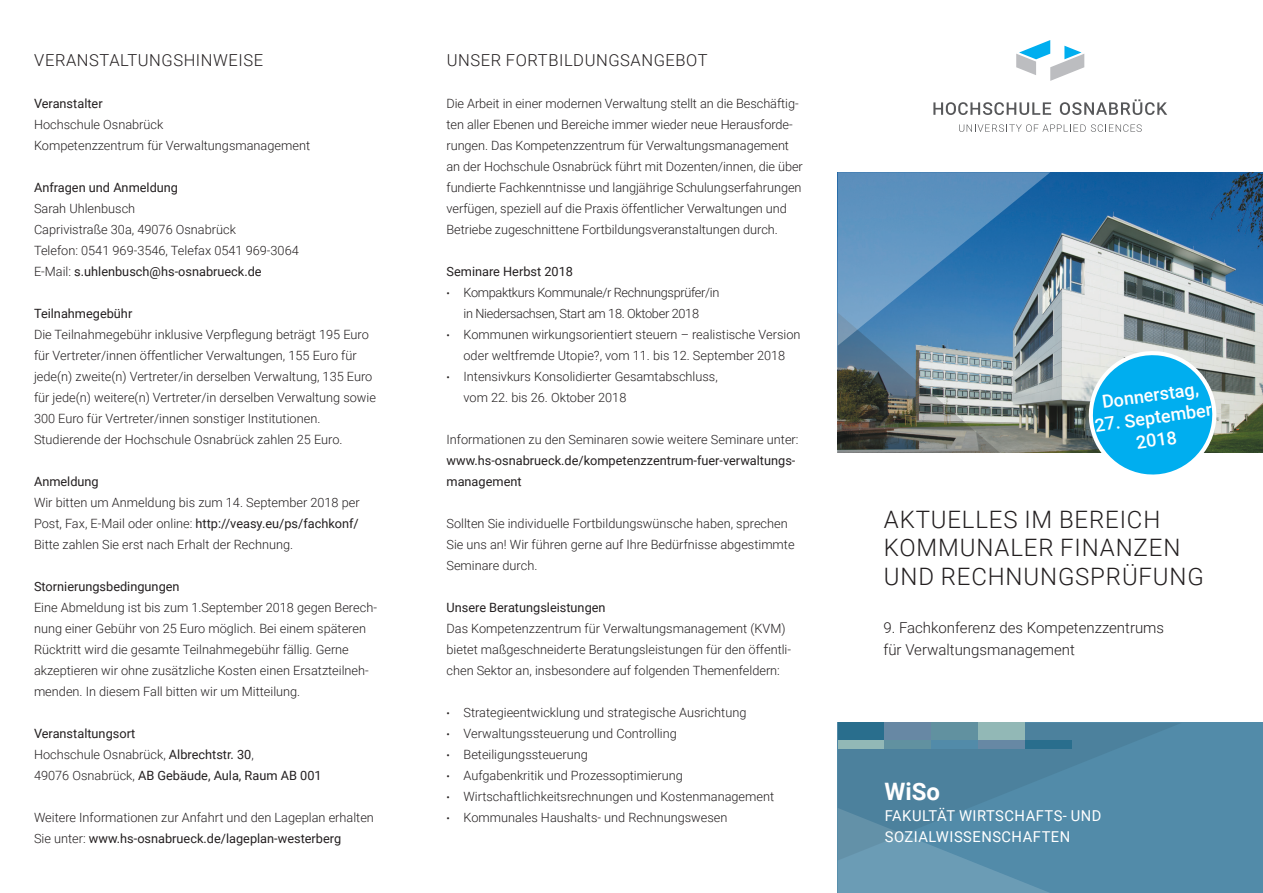
<style>
.page{position:relative;width:1263px;height:893px;background:#fff}
.page>*{position:absolute;margin:0;border:0;box-sizing:border-box;transform-origin:0 0}
._01_Head_H1___Titel{font:300 24px/28.5px "Roboto";letter-spacing:.035em;color:#231f20}
._04_Fusszeile_Titel{font:700 24px "Roboto";color:#fff}
._03_Störer___Titel{font:500 18px/22.5px "Roboto";color:#fff;text-align:center}
.Head_H2___Innen{font:300 16.5px "Roboto";letter-spacing:.035em;color:#231f20}
._02_Abschluss_Subhea{font:300 15px/22.5px "Roboto";color:#231f20}
.Fusszeile___Titel{font:15px "Roboto";letter-spacing:.035em;color:#fff}
.Copytext___Light{font:300 12.75px/21px "Roboto";color:#231f20}
.Copytext___Light-2{font:12.75px/21px "Roboto";color:#231f20}
.Copytext___Light-3{font:300 12.75px/21px "Roboto";letter-spacing:-.025em;color:#231f20;text-align:center}
.s1{font-weight:300}
.s2{font-weight:400}
.s3{font-size:10.5px}
</style>
<div class="page">
<div style="left:838px;top:723px;width:425px;height:170px;background:#528ba9"></div>
<svg style="left:838px;top:860px;width:211px;height:33px"></svg>
<svg style="left:838px;top:723px;width:341px;height:137px"></svg>
<img style="left:1050px;top:172px;width:213px;height:281px">
<img style="left:838px;top:172px;width:212px;height:281px">
<svg style="left:933px;top:102px;width:118px;height:13px"></svg>
<svg style="left:1060px;top:99px;width:107px;height:16px"></svg>
<svg style="left:959px;top:124px;width:183px;height:8px"></svg>
<svg style="left:1016px;top:40px;width:68px;height:41px"></svg>
<div style="left:838px;top:723px;width:46px;height:17px;background:#296e8d"></div>
<div style="left:838px;top:740px;width:46px;height:8px;background:#92b8b6"></div>
<div style="left:884px;top:723px;width:47px;height:17px;background:#6788a4"></div>
<div style="left:884px;top:740px;width:47px;height:8px;background:#6191a0"></div>
<div style="left:931px;top:723px;width:47px;height:17px;background:#6191a0"></div>
<div style="left:931px;top:740px;width:47px;height:8px;background:#528ba9"></div>
<div style="left:978px;top:723px;width:47px;height:17px;background:#92b8b6"></div>
<div style="left:978px;top:740px;width:47px;height:8px;background:#6788a4"></div>
<div style="left:1025px;top:740px;width:46px;height:8px;background:#296e8d"></div>
<svg style="left:1084px;top:347px;width:136px;height:128px;background:#4cbce4"></svg>
<p class="Head_H2___Innen" style="left:34px;top:48px;width:230px">VERANSTALTUNGSHINWEISE</p>
<p class="Copytext___Light-2" style="left:34px;top:92px;width:70px">Veranstalter</p>
<p class="Copytext___Light" style="left:34px;top:113px;width:131px">Hochschule Osnabrück</p>
<p class="Copytext___Light" style="left:34px;top:134px;width:278px">Kompetenzzentrum für Verwaltungsmanagement</p>
<p class="Copytext___Light-2" style="left:34px;top:176px;width:146px">Anfragen und Anmeldung</p>
<p class="Copytext___Light" style="left:34px;top:197px;width:103px">Sarah Uhlenbusch</p>
<p class="Copytext___Light" style="left:34px;top:218px;width:203px">Caprivistraße 30a, 49076 Osnabrück</p>
<p class="Copytext___Light" style="left:34px;top:239px;width:266px">Telefon: 0541 969-3546, Telefax 0541 969-3064</p>
<p class="Copytext___Light-2" style="left:34px;top:260px;width:229px"><span class="s1">E-Mail:</span> s.uhlenbusch@hs-osnabrueck.de</p>
<p class="Copytext___Light-2" style="left:34px;top:302px;width:100px">Teilnahmegebühr</p>
<p class="Copytext___Light" style="left:34px;top:323px;width:343px">Die Teilnahmegebühr inklusive Verpflegung beträgt 195 Euro für Vertreter/innen öffentlicher Verwaltungen, 155 Euro für jede(n) zweite(n) Vertreter/in derselben Verwaltung, 135 Euro für jede(n) weitere(n) Vertreter/in derselben Verwaltung sowie 300 Euro für Vertreter/innen sonstiger Institutionen.<br>Studierende der Hochschule Osnabrück zahlen 25 Euro.</p>
<p class="Copytext___Light-2" style="left:34px;top:470px;width:66px">Anmeldung</p>
<p class="Copytext___Light" style="left:34px;top:491px;width:327px;text-align:justify">Wir bitten um Anmeldung bis zum 14. September 2018 per Post, Fax, E-Mail oder online: <span class="s2">http://veasy.eu/ps/fachkonf/ </span>Bitte zahlen Sie erst nach Erhalt der Rechnung.</p>
<p class="Copytext___Light-2" style="left:34px;top:575px;width:147px">Stornierungsbedingungen</p>
<p class="Copytext___Light" style="left:34px;top:596px;width:344px">Eine Abmeldung ist bis zum 1.September 2018 gegen Berech&shy;nung einer Gebühr von 25 Euro möglich. Bei einem späteren Rücktritt wird die gesamte Teilnahmegebühr fällig. Gerne akzeptieren wir ohne zusätzliche Kosten einen Ersatzteilneh&shy;menden. In diesem Fall bitten wir um Mitteilung.</p>
<p class="Copytext___Light-2" style="left:34px;top:722px;width:103px">Veranstaltungsort</p>
<p class="Copytext___Light" style="left:34px;top:743px;width:221px">Hochschule Osnabrück, <span class="s2">Albrechtstr. 30</span>,</p>
<p class="Copytext___Light-2" style="left:34px;top:764px;width:289px"><span class="s1">49076 Osnabrück,</span> AB Gebäude, Aula, Raum AB 001</p>
<p class="Copytext___Light" style="left:34px;top:806px;width:341px">Weitere Informationen zur Anfahrt und den Lageplan erhalten<br>Sie unter: <span class="s2">www.hs-osnabrueck.de/lageplan-westerberg</span></p>
<p class="Head_H2___Innen" style="left:447px;top:48px;width:262px">UNSER FORTBILDUNGSANGEBOT</p>
<p class="Copytext___Light" style="left:446px;top:92px;width:358px">Die Arbeit in einer modernen Verwaltung stellt an die Beschäftig&shy;ten aller Ebenen und Bereiche immer wieder neue Herausforde&shy;rungen. Das Kompetenzzentrum für Verwaltungsmanagement an der Hochschule Osnabrück führt mit Dozenten/innen, die über fundierte Fachkenntnisse und langjährige Schulungserfahrungen verfügen, speziell auf die Praxis öffentlicher Verwaltungen und Betriebe zugeschnittene Fortbildungsveranstaltungen durch.</p>
<p class="Copytext___Light-2" style="left:446px;top:260px;width:128px">Seminare Herbst 2018</p>
<p class="Copytext___Light-3" style="left:446px;top:281px;width:274px"><span class="s3">•</span> Kompaktkurs Kommunale/r Rechnungsprüfer/in in Niedersachsen, Start am 18. Oktober 2018</p>
<p class="Copytext___Light" style="left:446px;top:323px;width:355px;text-align:center"><span class="s3">•</span> Kommunen wirkungsorientiert steuern – realistische Version oder weltfremde Utopie?, vom 11. bis 12. September 2018</p>
<p class="Copytext___Light" style="left:463px;top:365px;width:256px;text-indent:-17px"><span class="s3">•</span> Intensivkurs Konsolidierter Gesamtabschluss, vom 22. bis 26. Oktober 2018</p>
<p class="Copytext___Light-2" style="left:446px;top:428px;width:354px"><span class="s1">Informationen zu den Seminaren sowie weitere Seminare unter: </span>www.hs-osnabrueck.de/kompetenzzentrum-fuer-verwaltungs&shy;management</p>
<p class="Copytext___Light" style="left:446px;top:512px;width:350px">Sollten Sie individuelle Fortbildungswünsche haben, sprechen<br>Sie uns an! Wir führen gerne auf Ihre Bedürfnisse abgestimmte<br>Seminare durch.</p>
<p class="Copytext___Light-2" style="left:446px;top:596px;width:161px">Unsere Beratungsleistungen</p>
<p class="Copytext___Light" style="left:446px;top:617px;width:346px">Das Kompetenzzentrum für Verwaltungsmanagement (KVM) bietet maßgeschneiderte Beratungsleistungen für den öffentli&shy;chen Sektor an, insbesondere auf folgenden Themenfeldern:</p>
<p class="Copytext___Light" style="left:446px;top:701px;width:301px"><span class="s3">•</span> Strategieentwicklung und strategische Ausrichtung</p>
<p class="Copytext___Light" style="left:446px;top:722px;width:232px"><span class="s3">•</span> Verwaltungssteuerung und Controlling</p>
<p class="Copytext___Light" style="left:446px;top:743px;width:143px"><span class="s3">•</span> Beteiligungssteuerung</p>
<p class="Copytext___Light" style="left:446px;top:764px;width:238px"><span class="s3">•</span> Aufgabenkritik und Prozessoptimierung</p>
<p class="Copytext___Light" style="left:446px;top:785px;width:329px"><span class="s3">•</span> Wirtschaftlichkeitsrechnungen und Kostenmanagement</p>
<p class="Copytext___Light" style="left:446px;top:806px;width:282px"><span class="s3">•</span> Kommunales Haushalts- und Rechnungswesen</p>
<p class="_03_Störer___Titel" style="left:1100px;top:390px;width:99px;rotate:-8deg">Donnerstag,</p>
<p class="_03_Störer___Titel" style="left:1093px;top:414px;width:120px;rotate:-8deg">27. September<br>2018</p>
<p class="_01_Head_H1___Titel" style="left:884px;top:504px;width:321px">AKTUELLES IM BEREICH<br>KOMMUNALER FINANZEN<br>UND RECHNUNGSPRÜFUNG</p>
<p class="_02_Abschluss_Subhea" style="left:883px;top:616px;width:282px">9. Fachkonferenz des Kompetenzzentrums für Verwaltungsmanagement</p>
<p class="_04_Fusszeile_Titel" style="left:884px;top:775px;width:57px">WiSo</p>
<p class="Fusszeile___Titel" style="left:885px;top:806px;width:218px">FAKULTÄT WIRTSCHAFTS- UND</p>
<p class="Fusszeile___Titel" style="left:885px;top:827px;width:187px">SOZIALWISSENSCHAFTEN</p>
</div>
